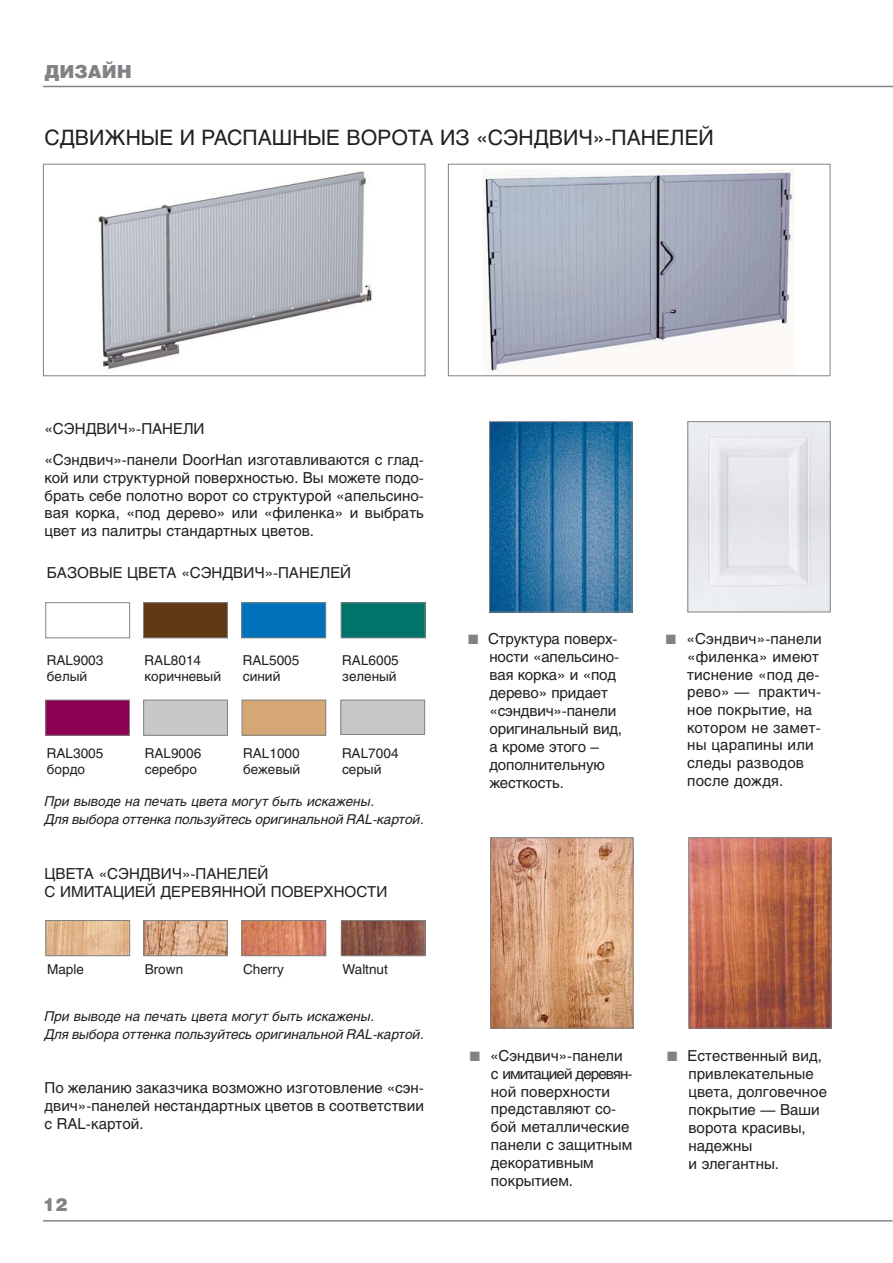
<style>
.page{position:relative;width:893px;height:1263px;background:#fff}
.page>*{position:absolute;margin:0;border:0;box-sizing:border-box;transform-origin:0 0}
.t1{font:21px "Helios";color:#231f20}
.t2{font:900 18px "Helios";color:#808285}
.t3{font:15px/18px "Helios";color:#231f20}
.t4{font:italic 13.5px/18px "Helios";letter-spacing:-.005em;color:#231f20}
.t5{font:13.5px/16.2px "Helios";color:#231f20}
.s1{color:#808285}
</style>
<div class="page">
<hr style="left:43px;top:1220px;width:849px;height:2px;background:#808285">
<img style="left:98px;top:171px;width:274px;height:199px">
<div style="left:43px;top:164px;width:382px;height:212px;border:1px solid #808285"></div>
<img style="left:484px;top:169px;width:310px;height:202px">
<div style="left:448px;top:164px;width:382px;height:212px;border:1px solid #808285"></div>
<hr style="left:43px;top:86px;width:849px;height:1px;background:#808285">
<img style="left:491px;top:423px;width:139px;height:187px">
<div style="left:489px;top:421px;width:143px;height:191px;border:1px solid #808285"></div>
<img style="left:689px;top:423px;width:139px;height:187px">
<div style="left:687px;top:421px;width:143px;height:191px;border:1px solid #808285"></div>
<div style="left:45px;top:602px;width:85px;height:36px;border:1px solid #808285"></div>
<div style="left:145px;top:604px;width:81px;height:32px;background:#603913"></div>
<div style="left:143px;top:602px;width:85px;height:36px;border:1px solid #808285"></div>
<div style="left:243px;top:604px;width:81px;height:32px;background:#0072bc"></div>
<div style="left:241px;top:602px;width:85px;height:36px;border:1px solid #808285"></div>
<div style="left:343px;top:604px;width:80px;height:32px;background:#00746b"></div>
<div style="left:341px;top:602px;width:84px;height:36px;border:1px solid #808285"></div>
<div style="left:47px;top:702px;width:81px;height:32px;background:#8c0051"></div>
<div style="left:45px;top:700px;width:85px;height:36px;border:1px solid #808285"></div>
<div style="left:143px;top:700px;width:85px;height:36px;border:1px solid #808285"></div>
<div style="left:242px;top:700px;width:84px;height:36px;border:1px solid #808285"></div>
<img style="left:47px;top:922px;width:81px;height:32px">
<div style="left:45px;top:920px;width:85px;height:36px;border:1px solid #808285"></div>
<img style="left:145px;top:922px;width:81px;height:32px">
<div style="left:143px;top:920px;width:85px;height:36px;border:1px solid #808285"></div>
<img style="left:243px;top:922px;width:81px;height:32px">
<div style="left:241px;top:920px;width:85px;height:36px;border:1px solid #808285"></div>
<img style="left:343px;top:922px;width:80px;height:32px">
<div style="left:341px;top:920px;width:84px;height:36px;border:1px solid #808285"></div>
<img style="left:492px;top:839px;width:139px;height:187px">
<div style="left:490px;top:837px;width:143px;height:191px;border:1px solid #808285"></div>
<img style="left:690px;top:839px;width:139px;height:187px">
<div style="left:688px;top:837px;width:143px;height:191px;border:1px solid #808285"></div>
<div style="left:340px;top:700px;width:85px;height:35px;border:1px solid #808285"></div>
<p class="t2" style="left:45px;top:65px;width:89px">ДИЗАЙН</p>
<h1 class="t1" style="left:45px;top:125px;width:670px">CДВИЖНЫЕ И РАСПАШНЫЕ ВОРОТА ИЗ «СЭНДВИЧ»-ПАНЕЛЕЙ</h1>
<p class="t3" style="left:45px;top:413px;width:381px;line-height:30.6px">«СЭНДВИЧ»-ПАНЕЛИ<br>«Сэндвич»-панели DoorHan изготавливаются с глад-</p>
<p class="t3" style="left:45px;top:468px;width:381px;text-align:justify">кой или структурной поверхностью. Вы можете подо&shy;брать себе полотно ворот со структурой «апельсино&shy;вая корка, «под дерево» или «филенка» и выбрать цвет из палитры стандартных цветов.</p>
<p class="t3" style="left:47px;top:564px;width:306px">БАЗОВЫЕ ЦВЕТА «СЭНДВИЧ»-ПАНЕЛЕЙ</p>
<p class="t5" style="left:47px;top:652px;width:58px">RAL9003 белый</p>
<p class="t5" style="left:145px;top:652px;width:78px">RAL8014 коричневый</p>
<p class="t5" style="left:243px;top:652px;width:58px">RAL5005 синий</p>
<p class="t5" style="left:342px;top:652px;width:58px">RAL6005 зеленый</p>
<p class="t5" style="left:47px;top:745px;width:58px">RAL3005 бордо</p>
<p class="t5" style="left:145px;top:745px;width:58px">RAL9006 серебро</p>
<p class="t5" style="left:243px;top:745px;width:59px">RAL1000 бежевый</p>
<p class="t5" style="left:342px;top:745px;width:58px">RAL7004 серый</p>
<p class="t4" style="left:45px;top:794px;width:381px">При выводе на печать цвета могут быть искажены.<br>Для выбора оттенка пользуйтесь оригинальной RAL-картой.</p>
<p class="t3" style="left:45px;top:865px;width:344px">ЦВЕТА «СЭНДВИЧ»-ПАНЕЛЕЙ<br>С ИМИТАЦИЕЙ ДЕРЕВЯННОЙ ПОВЕРХНОСТИ</p>
<p class="t5" style="left:47px;top:961px;width:38px">Maple</p>
<p class="t5" style="left:145px;top:961px;width:40px">Brown</p>
<p class="t5" style="left:243px;top:961px;width:42px">Cherry</p>
<p class="t5" style="left:342px;top:961px;width:47px">Waltnut</p>
<p class="t4" style="left:45px;top:1009px;width:381px">При выводе на печать цвета могут быть искажены.<br>Для выбора оттенка пользуйтесь оригинальной RAL-картой.</p>
<p class="t3" style="left:45px;top:1079px;width:381px;text-align:justify">По желанию заказчика возможно изготовление «сэн&shy;двич»-панелей нестандартных цветов в соответствии с RAL-картой.</p>
<p class="t2" style="left:43px;top:1198px;width:25px">12</p>
<p class="t3" style="left:489px;top:630px;width:134px;text-indent:-21px"><span class="s1">■</span> Структура поверх&shy;ности «апельсино&shy;вая корка» и «под дерево» придает «сэндвич»-панели оригинальный вид, а кроме этого – дополнительную жесткость.</p>
<p class="t3" style="left:687px;top:630px;width:136px;text-indent:-21px"><span class="s1">■</span> «Сэндвич»-панели «филенка» имеют тиснение «под де&shy;рево» — практич&shy;ное покрытие, на котором не замет&shy;ны царапины или следы разводов после дождя.</p>
<p class="t3" style="left:491px;top:1046px;width:143px;text-indent:-21px"><span class="s1">■</span> «Сэндвич»-панели с имитацией деревян&shy;ной поверхности представляют со&shy;бой металлические панели с защитным декоративным покрытием.</p>
<p class="t3" style="left:688px;top:1047px;width:140px;text-indent:-21px"><span class="s1">■</span> Естественный вид, привлекательные цвета, долговечное покрытие — Ваши ворота красивы, надежны<br>и элегантны.</p>
</div>
